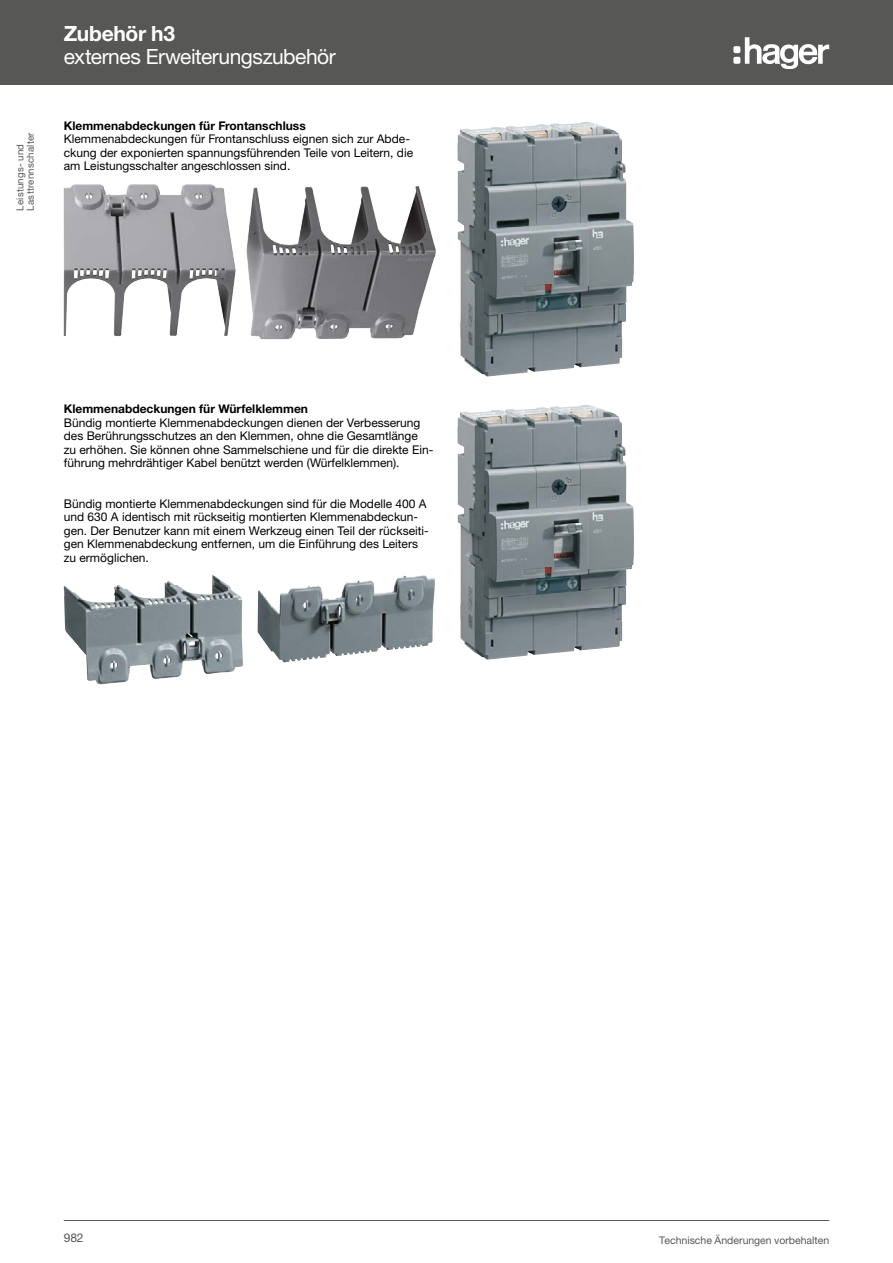
<style>
.page{position:relative;width:893px;height:1263px;background:#fff}
.page>*{position:absolute;margin:0;border:0;box-sizing:border-box;transform-origin:0 0}
.t1{font:21px "Helvetica Neue LTW1 G";letter-spacing:-.02em;color:#fff}
.t2{font:700 21px "Helvetica Neue LTW1 G";letter-spacing:-.015em;color:#fff}
.t3{font:12px/13.5px "Helvetica Neue LTW1 G";color:#000}
.t4{font:700 12px "Helvetica Neue LTW1 G";color:#000}
.t5{font:12px "Helvetica Neue LTW1 G";color:#575756}
.t6{font:10.5px "Helvetica Neue LTW1 G";color:#575756}
.t7{font:9.75px/10.5px "Helvetica Neue LTW1 G";letter-spacing:.02em;color:#575756}
</style>
<div class="page">
<div style="left:0;top:0;width:893px;height:85px;background:#575756"></div>
<img style="left:64px;top:184px;width:352px;height:152px">
<img style="left:64px;top:575px;width:171px;height:109px">
<img style="left:257px;top:575px;width:164px;height:87px">
<img style="left:457px;top:122px;width:177px;height:255px">
<img style="left:457px;top:405px;width:177px;height:255px">
<hr style="left:64px;top:1220px;width:765px;height:1px;background:#575756">
<svg style="left:745px;top:37px;width:84px;height:32px"></svg>
<div style="left:733px;top:46px;width:7px;height:7px;background:#fff;border-radius:2px"></div>
<div style="left:733px;top:57px;width:7px;height:7px;background:#fff;border-radius:2px"></div>
<p class="t7" style="left:15px;top:211px;width:80px;rotate:-90deg">Leistungs- und<br>Lasttrennschalter</p>
<h1 class="t2" style="left:64px;top:21px;width:113px">Zubehör h3</h1>
<h1 class="t1" style="left:64px;top:43px;width:274px">externes Erweiterungszubehör</h1>
<p class="t4" style="left:64px;top:118px;width:244px">Klemmenabdeckungen für Frontanschluss</p>
<p class="t3" style="left:64px;top:132px;width:351px">Klemmenabdeckungen für Frontanschluss eignen sich zur Abde&shy;ckung der exponierten spannungsführenden Teile von Leitern, die am Leistungsschalter angeschlossen sind.</p>
<p class="t4" style="left:64px;top:401px;width:246px">Klemmenabdeckungen für Würfelklemmen</p>
<p class="t3" style="left:64px;top:415px;width:371px">Bündig montierte Klemmenabdeckungen dienen der Verbesserung des Berührungsschutzes an den Klemmen, ohne die Gesamtlänge<br>zu erhöhen. Sie können ohne Sammelschiene und für die direkte Ein&shy;führung mehrdrähtiger Kabel benützt werden (Würfelklemmen).</p>
<p class="t3" style="left:64px;top:496px;width:367px">Bündig montierte Klemmenabdeckungen sind für die Modelle 400 A und 630 A identisch mit rückseitig montierten Klemmenabdeckun&shy;gen. Der Benutzer kann mit einem Werkzeug einen Teil der rückseiti&shy;gen Klemmenabdeckung entfernen, um die Einführung des Leiters zu ermöglichen.</p>
<p class="t5" style="left:64px;top:1230px;width:21px">982</p>
<p class="t6" style="left:659px;top:1233px;width:171px">Technische Änderungen vorbehalten</p>
</div>
